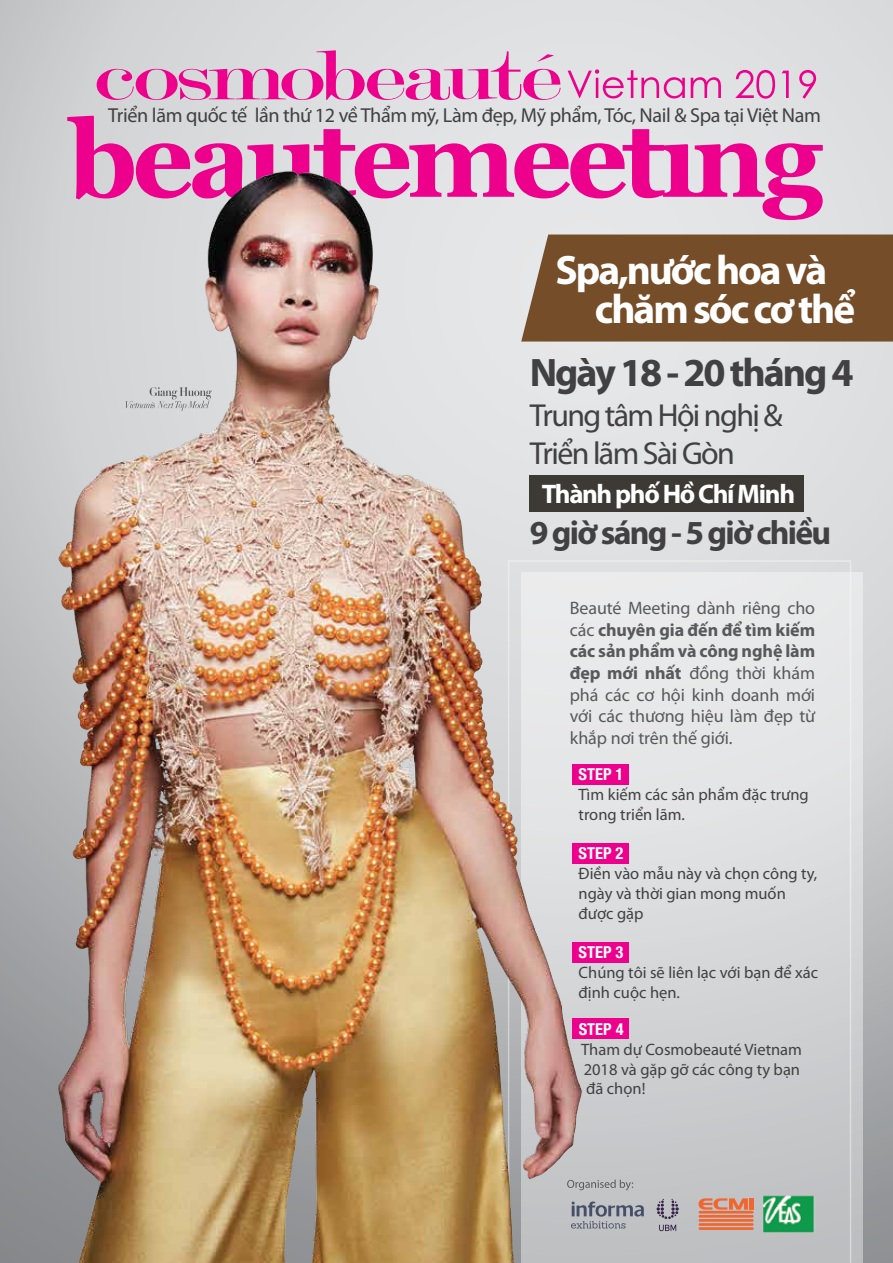
<style>
.page{position:relative;width:893px;height:1263px;background:#fff}
.page>*{position:absolute;margin:0;border:0;box-sizing:border-box;transform-origin:0 0}
.t1{font:700 41.25px/38.5px "Myriad Pro";letter-spacing:-.05em;color:#fff}
.t2{font:700 39.9px "Myriad Pro";letter-spacing:-.05em;color:#414042}
.t3{font:700 33.75px "Myriad Pro";letter-spacing:-.05em;color:#414042}
.t4{font:31.95px/38.2px "Myriad Pro";letter-spacing:-.05em;color:#414042}
.t5{font:700 27px "Myriad Pro";letter-spacing:-.05em;color:#fff}
.t6{font:20.25px "Myriad Pro";letter-spacing:-.02em;color:#414042}
.t7{font:18px/21.6px "Myriad Pro";letter-spacing:-.005em;color:#58595b;text-align:justify}
.t8{font:16.5px/19.8px "Myriad Pro";color:#414042}
.t9{font:700 condensed 16.5px "Helvetica Neue LT Std";color:#fff}
.t10{font:italic 9.3px "Book Antiqua";color:#58595b}
.s1{font-weight:700}
</style>
<div class="page">
<img style="left:0;top:0;width:893px;height:1263px">
<div style="left:521px;top:573px;width:342px;height:690px;background:linear-gradient(to bottom,#edeeef,#bdbec1)"></div>
<svg style="left:508px;top:560px;width:343px;height:703px;background:#d6d4d5"></svg>
<svg style="left:97px;top:50px;width:463px;height:50px;background:#dfa4c8"></svg>
<svg style="left:568px;top:69px;width:117px;height:29px;background:#e3aecf"></svg>
<svg style="left:691px;top:77px;width:30px;height:21px"></svg>
<svg style="left:735px;top:70px;width:40px;height:29px"></svg>
<svg style="left:782px;top:71px;width:7px;height:27px"></svg>
<svg style="left:799px;top:70px;width:17px;height:29px"></svg>
<svg style="left:67px;top:116px;width:756px;height:104px;background:#df98c3"></svg>
<div style="left:572px;top:764px;width:57px;height:20px;background:#ec008c"></div>
<div style="left:572px;top:843px;width:57px;height:20px;background:#ec008c"></div>
<div style="left:572px;top:942px;width:57px;height:21px;background:#ec008c"></div>
<div style="left:572px;top:1018px;width:57px;height:21px;background:#ec008c"></div>
<svg style="left:567px;top:1179px;width:66px;height:11px"></svg>
<hr style="left:699px;top:1211px;width:55px;height:2px;background:#f1662f">
<hr style="left:699px;top:1215px;width:55px;height:2px;background:#f1662f">
<hr style="left:699px;top:1219px;width:55px;height:3px;background:#f1662f">
<hr style="left:699px;top:1223px;width:55px;height:3px;background:#f1662f">
<hr style="left:699px;top:1227px;width:55px;height:3px;background:#f1662f">
<svg style="left:699px;top:1198px;width:49px;height:11px"></svg>
<hr style="left:749px;top:1198px;width:4px;height:11px;background:#f1662f">
<svg style="left:657px;top:1199px;width:22px;height:20px"></svg>
<svg style="left:659px;top:1225px;width:17px;height:6px"></svg>
<svg style="left:571px;top:1201px;width:73px;height:28px;background:#9ea2aa"></svg>
<img style="left:762px;top:1194px;width:53px;height:38px">
<img style="left:58px;top:171px;width:231px;height:647px">
<svg style="left:125px;top:387px;width:87px;height:24px;background:#c5c7c8"></svg>
<div style="left:530px;top:475px;width:274px;height:37px;background:#3d3935"></div>
<div style="left:521px;top:235px;width:372px;height:107px;background:#754d29"></div>
<p class="t6" style="left:108px;top:102px;width:714px">Triển lãm quốc tế lần thứ 12 về Thẩm mỹ, Làm đẹp, Mỹ phẩm, Tóc, Nail &amp; Spa tại Việt Nam</p>
<p class="t10" style="left:152px;top:398px;width:5px">s</p>
<h1 class="t1" style="left:595px;top:250px;width:262px;text-indent:-39px">Spa,nước hoa và chăm sóc cơ thể</h1>
<h2 class="t2" style="left:530px;top:346px;width:325px">Ngày 18 - 20 tháng 4</h2>
<h3 class="t4" style="left:530px;top:396px;width:255px">Trung tâm Hội nghị &amp;<br>Triển lãm Sài Gòn</h3>
<h3 class="t5" style="left:542px;top:476px;width:255px">Thành phố Hồ Chí Minh</h3>
<h3 class="t3" style="left:530px;top:511px;width:303px">9 giờ sáng - 5 giờ chiều</h3>
<p class="t7" style="left:570px;top:597px;width:247px">Beauté Meeting dành riêng cho các <span class="s1">chuyên gia đến để tìm kiếm các sản phẩm và công nghệ làm đẹp mới nhất</span> đồng thời khám phá các cơ hội kinh doanh mới với các thương hiệu làm đẹp từ khắp nơi trên thế giới.</p>
<p class="t9" style="left:579px;top:764px;width:46px">STEP 1</p>
<p class="t8" style="left:579px;top:784px;width:232px">Tìm kiếm các sản phẩm đặc trưng trong triển lãm.</p>
<p class="t9" style="left:579px;top:843px;width:46px">STEP 2</p>
<p class="t8" style="left:579px;top:863px;width:240px">Điền vào mẫu này và chọn công ty, ngày và thời gian mong muốn được gặp</p>
<p class="t9" style="left:579px;top:942px;width:46px">STEP 3</p>
<p class="t8" style="left:579px;top:962px;width:241px">Chúng tôi sẽ liên lạc với bạn để xác định cuộc hẹn.</p>
<p class="t9" style="left:579px;top:1019px;width:46px">STEP 4</p>
<p class="t8" style="left:581px;top:1039px;width:222px;text-align:justify">Tham dự Cosmobeauté Vietnam 2018 và gặp gỡ các công ty bạn đã chọn!</p>
</div>
